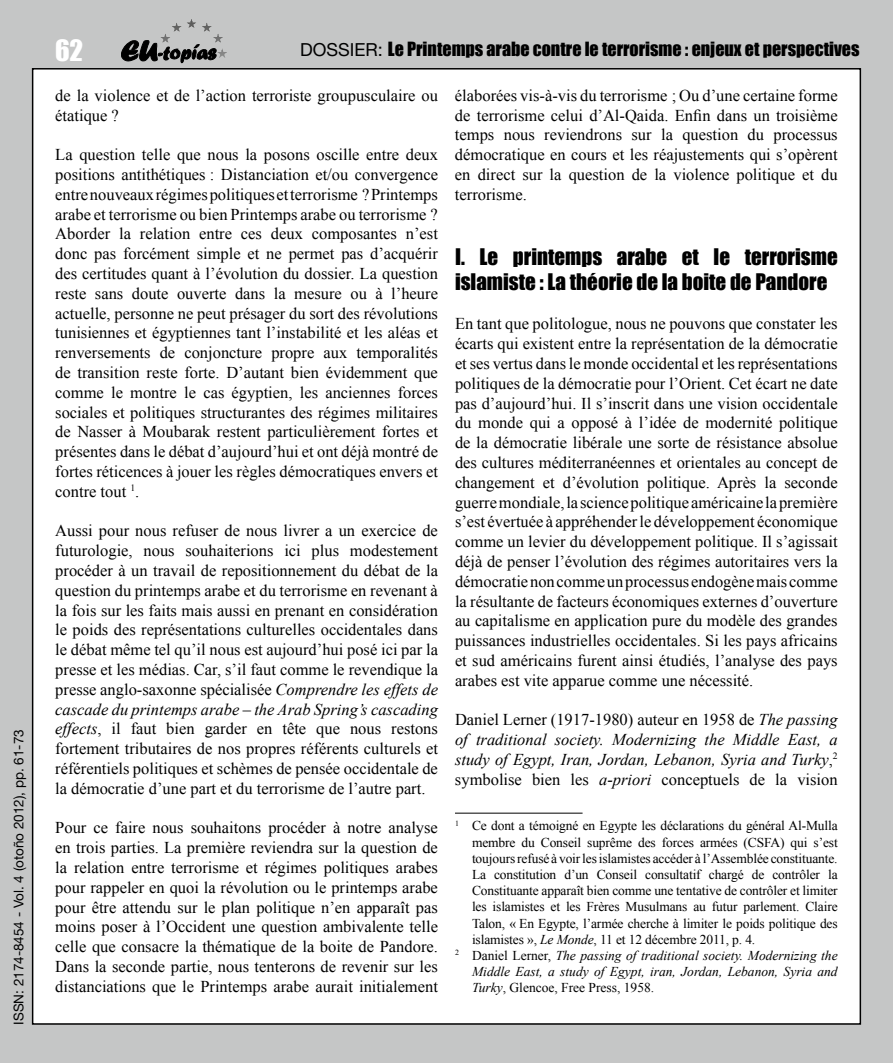
<style>
.page{position:relative;width:893px;height:1063px;background:#c5c6c6}
.page>*{position:absolute;margin:0;border:0;box-sizing:border-box;transform-origin:0 0}
.t1{font:27px "Impact";color:#fff}
.t2{font:21px/25.2px "Impact";color:#000}
.t3{font:18px "Impact";color:#000}
.t4{font:16.5px/19.8px "Times New Roman";color:#000;text-align:justify}
.t5{font:italic 16.5px/19.8px "Times New Roman";color:#000;text-align:justify}
.t6{font:13.5px "Times New Roman";letter-spacing:-.01em;color:#000}
.t7{font:italic 13.5px "Times New Roman";color:#000}
.t8{font:13.5px "Helvetica Neue";color:#000}
.s1{font-family:"Helvetica Neue"}
.s2{font-style:italic}
.s3{font-style:normal}
</style>
<div class="page">
<div style="left:33px;top:69px;width:827px;height:955px;background:#fff"></div>
<svg style="left:121px;top:40px;width:95px;height:23px"></svg>
<hr style="left:161px;top:19px;width:66px;height:1px;background:#575757">
<hr style="left:161px;top:20px;width:66px;height:1px;background:#585858">
<hr style="left:161px;top:21px;width:66px;height:1px;background:#595959">
<hr style="left:161px;top:22px;width:66px;height:1px;background:#5b5b5a">
<hr style="left:161px;top:23px;width:66px;height:1px;background:#5c5c5b">
<hr style="left:161px;top:24px;width:66px;height:1px;background:#5e5e5d">
<hr style="left:161px;top:25px;width:66px;height:1px;background:#5f5f5e">
<hr style="left:161px;top:26px;width:66px;height:1px;background:#616160">
<hr style="left:161px;top:27px;width:66px;height:1px;background:#626261">
<hr style="left:161px;top:28px;width:66px;height:1px;background:#646463">
<hr style="left:161px;top:29px;width:66px;height:1px;background:#656564">
<hr style="left:161px;top:30px;width:66px;height:1px;background:#666665">
<hr style="left:161px;top:31px;width:66px;height:1px;background:#686867">
<hr style="left:161px;top:32px;width:66px;height:1px;background:#696968">
<hr style="left:161px;top:33px;width:66px;height:1px;background:#6b6b6a">
<hr style="left:161px;top:34px;width:66px;height:1px;background:#6c6c6b">
<hr style="left:161px;top:35px;width:66px;height:1px;background:#6d6d6d">
<hr style="left:161px;top:36px;width:66px;height:1px;background:#6e6e6e">
<hr style="left:161px;top:37px;width:66px;height:1px;background:#707070">
<hr style="left:161px;top:38px;width:66px;height:1px;background:#717171">
<hr style="left:161px;top:39px;width:66px;height:1px;background:#737373">
<hr style="left:161px;top:40px;width:66px;height:1px;background:#747474">
<hr style="left:161px;top:41px;width:66px;height:1px;background:#757574">
<hr style="left:161px;top:42px;width:66px;height:1px;background:#777776">
<hr style="left:161px;top:43px;width:66px;height:1px;background:#787877">
<hr style="left:161px;top:44px;width:66px;height:1px;background:#7a7a79">
<hr style="left:161px;top:45px;width:66px;height:1px;background:#7b7b7a">
<hr style="left:161px;top:46px;width:66px;height:1px;background:#7c7d7c">
<hr style="left:161px;top:47px;width:66px;height:1px;background:#7d7e7d">
<hr style="left:161px;top:48px;width:66px;height:1px;background:#7f7f7f">
<hr style="left:161px;top:49px;width:66px;height:1px;background:#808080">
<hr style="left:161px;top:50px;width:66px;height:1px;background:#818181">
<hr style="left:161px;top:51px;width:66px;height:1px;background:#838383">
<hr style="left:161px;top:52px;width:66px;height:1px;background:#848484">
<hr style="left:161px;top:53px;width:66px;height:1px;background:#868685">
<hr style="left:161px;top:54px;width:66px;height:1px;background:#878786">
<hr style="left:161px;top:55px;width:66px;height:1px;background:#888988">
<hr style="left:161px;top:56px;width:66px;height:1px;background:#898989">
<hr style="left:161px;top:57px;width:66px;height:1px;background:#8b8b8b">
<hr style="left:455px;top:813px;width:128px;height:1px;background:#000">
<p class="t8" style="left:11px;top:1025px;width:297px;rotate:-90deg">ISSN: 2174-8454 - Vol. 4 (otoño 2012), pp. 61-73</p>
<h1 class="t1" style="left:55px;top:29px;width:29px">62</h1>
<p class="t3" style="left:300px;top:35px;width:561px"><span class="s1">DOSSIER:</span> Le Printemps arabe contre le terrorisme : enjeux et perspectives</p>
<p class="t4" style="left:55px;top:85px;width:384px">de la violence et de l’action terroriste groupusculaire ou étatique ?</p>
<p class="t4" style="left:55px;top:144px;width:384px">La question telle que nous la posons oscille entre deux positions antithétiques : Distanciation et/ou convergence entre nouveaux régimes politiques et terrorisme ? Printemps arabe et terrorisme ou bien Printemps arabe ou terrorisme ?<br>Aborder la relation entre ces deux composantes n’est donc pas forcément simple et ne permet pas d’acquérir des certitudes quant à l’évolution du dossier. La question reste sans doute ouverte dans la mesure ou à l’heure actuelle, personne ne peut présager du sort des révolutions tunisiennes et égyptiennes tant l’instabilité et les aléas et renversements de conjoncture propre aux temporalités de transition reste forte. D’autant bien évidemment que comme le montre le cas égyptien, les anciennes forces sociales et politiques structurantes des régimes militaires de Nasser à Moubarak restent particulièrement fortes et présentes dans le débat d’aujourd’hui et ont déjà montré de fortes réticences à jouer les règles démocratiques envers et contre tout <sup>1</sup>.</p>
<p class="t4" style="left:55px;top:521px;width:384px">Aussi pour nous refuser de nous livrer a un exercice de futurologie, nous souhaiterions ici plus modestement procéder à un travail de repositionnement du débat de la question du printemps arabe et du terrorisme en revenant à la fois sur les faits mais aussi en prenant en considération le poids des représentations culturelles occidentales dans le débat même tel qu’il nous est aujourd’hui posé ici par la presse et les médias. Car, s’il faut comme le revendique la presse anglo-saxonne spécialisée <span class="s2">Comprendre les effets de cascade du printemps arabe</span> – <span class="s2">the Arab Spring’s cascading effects</span>, il faut bien garder en tête que nous restons fortement tributaires de nos propres référents culturels et référentiels politiques et schèmes de pensée occidentale de la démocratie d’une part et du terrorisme de l’autre part.</p>
<p class="t4" style="left:55px;top:818px;width:384px">Pour ce faire nous souhaitons procéder à notre analyse en trois parties. La première reviendra sur la question de la relation entre terrorisme et régimes politiques arabes pour rappeler en quoi la révolution ou le printemps arabe pour être attendu sur le plan politique n’en apparaît pas moins poser à l’Occident une question ambivalente telle celle que consacre la thématique de la boite de Pandore.<br>Dans la seconde partie, nous tenterons de revenir sur les distanciations que le Printemps arabe aurait initialement</p>
<p class="t4" style="left:455px;top:85px;width:384px">élaborées vis-à-vis du terrorisme ; Ou d’une certaine forme de terrorisme celui d’Al-Qaida. Enfin dans un troisième temps nous reviendrons sur la question du processus démocratique en cours et les réajustements qui s’opèrent en direct sur la question de la violence politique et du terrorisme.</p>
<p class="t2" style="left:455px;top:243px;width:384px">I. Le printemps arabe et le terrorisme islamiste : La théorie de la boite de Pandore</p>
<p class="t4" style="left:455px;top:314px;width:384px">En tant que politologue, nous ne pouvons que constater les écarts qui existent entre la représentation de la démocratie et ses vertus dans le monde occidental et les représentations politiques de la démocratie pour l’Orient. Cet écart ne date pas d’aujourd’hui. Il s’inscrit dans une vision occidentale du monde qui a opposé à l’idée de modernité politique de la démocratie libérale une sorte de résistance absolue des cultures méditerranéennes et orientales au concept de changement et d’évolution politique. Après la seconde guerre mondiale, la science politique américaine la première s’est évertuée à appréhender le développement économique comme un levier du développement politique. Il s’agissait déjà de penser l’évolution des régimes autoritaires vers la démocratie non comme un processus endogène mais comme la résultante de facteurs économiques externes d’ouverture au capitalisme en application pure du modèle des grandes puissances industrielles occidentales. Si les pays africains et sud américains furent ainsi étudiés, l’analyse des pays arabes est vite apparue comme une nécessité.</p>
<p class="t5" style="left:455px;top:710px;width:384px"><span class="s3">Daniel Lerner (1917-1980) auteur en 1958 de</span> The passing of traditional society. Modernizing the Middle East, a study of Egypt, Iran, Jordan, Lebanon, Syria and Turky<span class="s3">,</span><sup>2 </sup><span class="s3">symbolise bien les</span> a-priori <span class="s3">conceptuels de la vision</span></p>
<p class="t6" style="left:455px;top:817px;width:384px"><sup>1</sup> Ce dont a témoigné en Egypte les déclarations du général Al-Mulla</p>
<p class="t6" style="left:472px;top:833px;width:367px">membre du Conseil suprême des forces armées (CSFA) qui s’est</p>
<p class="t6" style="left:472px;top:849px;width:367px">toujours refusé à voir les islamistes accéder à l’Assemblée constituante.</p>
<p class="t6" style="left:472px;top:865px;width:367px">La constitution d’un Conseil consultatif chargé de contrôler la</p>
<p class="t6" style="left:472px;top:882px;width:367px">Constituante apparaît bien comme une tentative de contrôler et limiter</p>
<p class="t6" style="left:472px;top:898px;width:367px">les islamistes et les Frères Musulmans au futur parlement. Claire</p>
<p class="t6" style="left:472px;top:914px;width:367px">Talon, « En Egypte, l’armée cherche à limiter le poids politique des</p>
<p class="t6" style="left:472px;top:930px;width:285px">islamistes », <span class="s2">Le Monde</span>, 11 et 12 décembre 2011, p. 4.</p>
<p class="t7" style="left:455px;top:946px;width:384px"><sup>2</sup> <span class="s3">Daniel Lerner,</span> The passing of traditional society. Modernizing the</p>
<p class="t7" style="left:472px;top:962px;width:367px">Middle East, a study of Egypt, iran, Jordan, Lebanon, Syria and</p>
<p class="t6" style="left:472px;top:979px;width:184px"><span class="s2">Turky</span>, Glencoe, Free Press, 1958.</p>
</div>
